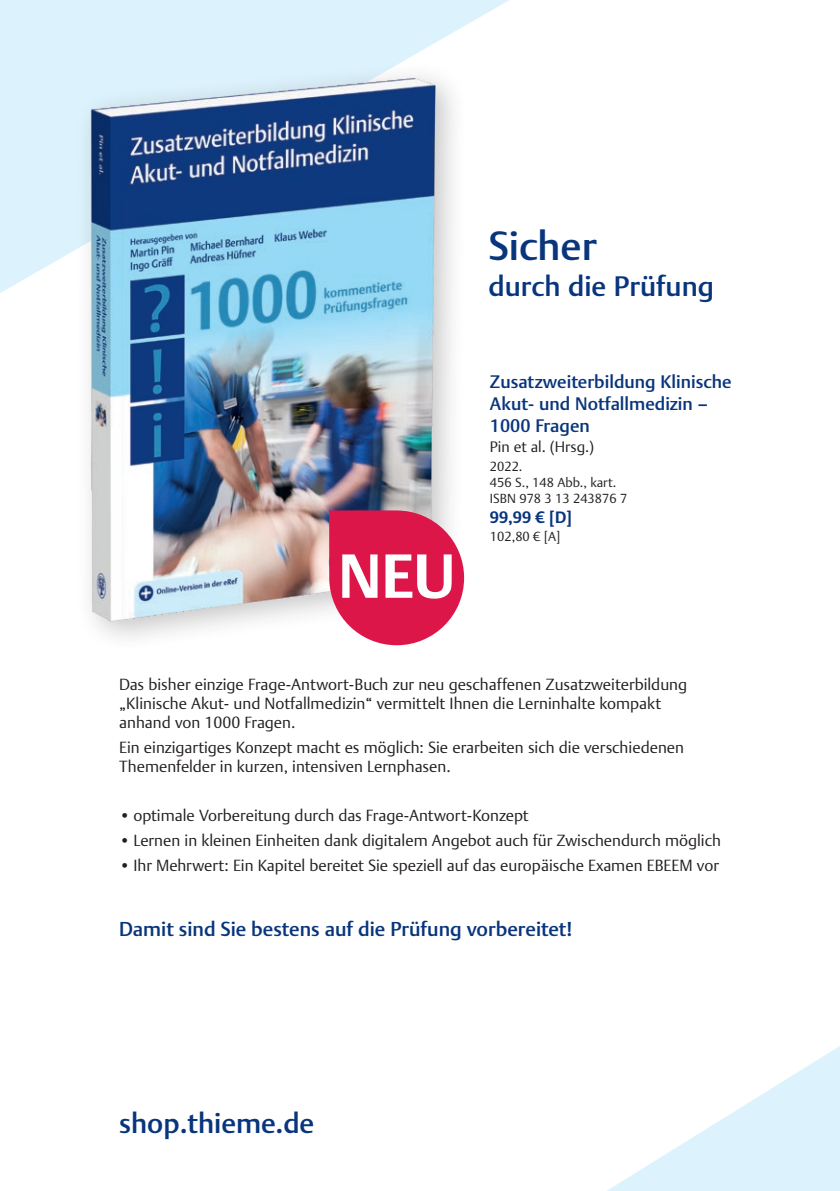
<style>
.page{position:relative;width:840px;height:1191px;background:#fff}
.page>*{position:absolute;margin:0;border:0;box-sizing:border-box;transform-origin:0 0}
.t1{font:500 40px "Thieme Argo 2011";color:#08357c}
.t2{font:500 28px "Thieme Argo 2011";color:#08357c}
.t3{font:500 20px "Thieme Argo 2011";color:#08357c}
.t4{font:500 18px/22px "Thieme Argo 2011";color:#08357c}
.t5{font:300 16px/19px "Thieme Argo 2011";color:#231f20}
.t6{font:700 16px "Thieme Argo 2011";color:#08357c}
.t7{font:300 15px "Thieme Argo 2011";color:#231f20}
.t8{font:300 13px/16px "Thieme Argo 2011";color:#231f20}
</style>
<div class="page">
<svg style="left:0;top:0;width:509px;height:293px;fill:#dcf2fc"></svg>
<svg style="left:607px;top:1047px;width:232px;height:144px"></svg>
<div style="left:75px;top:61px;width:393px;height:591px;background:#231f20;opacity:.26"></div>
<img style="left:59px;top:74px;width:400px;height:552px">
<svg style="left:329px;top:510px;width:135px;height:135px"></svg>
<h1 class="t1" style="left:488px;top:219px;width:110px">Sicher</h1>
<h2 class="t2" style="left:488px;top:267px;width:227px">durch die Prüfung</h2>
<p class="t4" style="left:489px;top:370px;width:243px">Zusatzweiterbildung Klinische<br>Akut- und Notfallmedizin –<br>1000 Fragen</p>
<p class="t7" style="left:489px;top:437px;width:106px">Pin et al. (Hrsg.)</p>
<p class="t8" style="left:489px;top:458px;width:139px">2022.<br>456 S., 148 Abb., kart.<br>ISBN 978 3 13 243876 7</p>
<p class="t6" style="left:489px;top:506px;width:84px">99,99 € [D]</p>
<p class="t8" style="left:489px;top:528px;width:72px">102,80 € [A]</p>
<p class="t5" style="left:119px;top:675px;width:569px">Das bisher einzige Frage-Antwort-Buch zur neu geschaffenen Zusatzweiterbildung „Klinische Akut- und Notfallmedizin“ vermittelt Ihnen die Lerninhalte kompakt anhand von 1000 Fragen.</p>
<p class="t5" style="left:119px;top:737px;width:566px">Ein einzigartiges Konzept macht es möglich: Sie erarbeiten sich die verschiedenen<br>Themenfelder in kurzen, intensiven Lernphasen.</p>
<p class="t5" style="left:119px;top:806px;width:411px">• optimale Vorbereitung durch das Frage-Antwort-Konzept</p>
<p class="t5" style="left:119px;top:830px;width:603px">• Lernen in kleinen Einheiten dank digitalem Angebot auch für Zwischendurch möglich</p>
<p class="t5" style="left:119px;top:855px;width:601px">• Ihr Mehrwert: Ein Kapitel bereitet Sie speziell auf das europäische Examen EBEEM vor</p>
<p class="t3" style="left:119px;top:915px;width:454px">Damit sind Sie bestens auf die Prüfung vorbereitet!</p>
<h2 class="t2" style="left:119px;top:1104px;width:196px">shop.thieme.de</h2>
</div>
